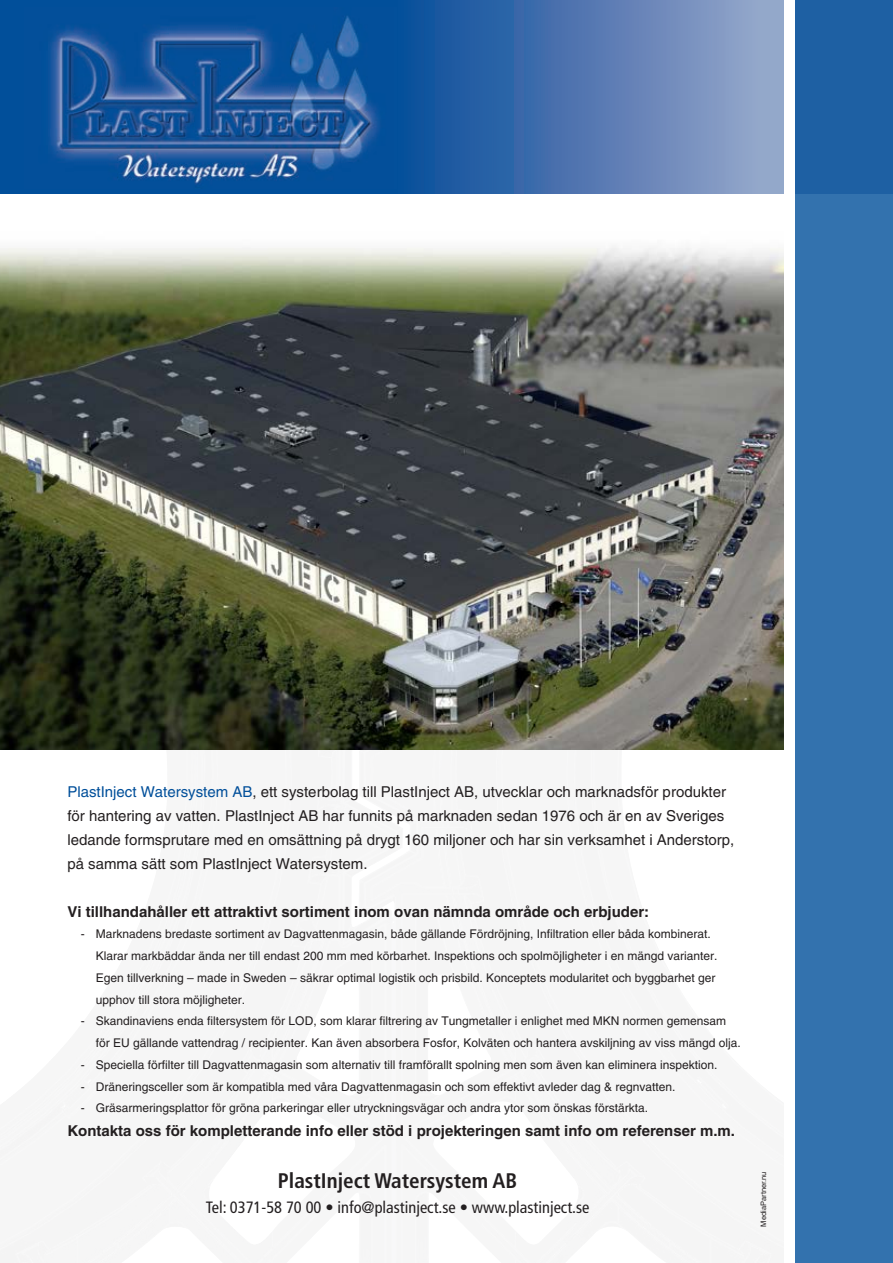
<style>
.page{position:relative;width:893px;height:1263px;background:#fff}
.page>*{position:absolute;margin:0;border:0;box-sizing:border-box;transform-origin:0 0}
.Spalt{font:700 condensed 21.15px "Frutiger";color:#231f20}
.Spalt-2{font:condensed 16.35px "Frutiger";color:#231f20}
.t1{font:15px/24px "Helvetica";color:#231f20}
.t2{font:700 15px "Helvetica";color:#231f20}
.t3{font:12px/21.8px "Helvetica";color:#231f20}
.t4{font:7.5px "Helvetica";color:#231f20}
.s1{color:#014f9a}
</style>
<div class="page">
<div style="left:0;top:0;width:85px;height:193px;background:#014f9a"></div>
<svg style="left:85px;top:0;width:699px;height:193px;background:#4e77b1"></svg>
<img style="left:48px;top:8px;width:348px;height:180px">
<img style="left:0;top:246px;width:784px;height:503px">
<div style="left:793px;top:0;width:100px;height:1263px;background:linear-gradient(to bottom,#2868a8,#3876b1)"></div>
<div style="left:784px;top:0;width:11px;height:1263px;background:#fff"></div>
<p class="t1" style="left:67px;top:779px;width:668px"><span class="s1">PlastInject Watersystem AB</span>, ett systerbolag till PlastInject AB, utvecklar och marknadsför produkter för hantering av vatten. PlastInject AB har funnits på marknaden sedan 1976 och är en av Sveriges ledande formsprutare med en omsättning på drygt 160 miljoner och har sin verksamhet i Anderstorp, på samma sätt som PlastInject Watersystem.</p>
<p class="t2" style="left:67px;top:902px;width:583px">Vi tillhandahåller ett attraktivt sortiment inom ovan nämnda område och erbjuder:</p>
<p class="t3" style="left:96px;top:923px;width:623px;text-indent:-15px">- Marknadens bredaste sortiment av Dagvattenmagasin, både gällande Fördröjning, Infiltration eller båda kombinerat.<br>Klarar markbäddar ända ner till endast 200 mm med körbarhet. Inspektions och spolmöjligheter i en mängd varianter.<br>Egen tillverkning – made in Sweden – säkrar optimal logistik och prisbild. Konceptets modularitet och byggbarhet ger upphov till stora möjligheter.</p>
<p class="t3" style="left:96px;top:1010px;width:646px;text-indent:-15px">- Skandinaviens enda filtersystem för LOD, som klarar filtrering av Tungmetaller i enlighet med MKN normen gemensam för EU gällande vattendrag / recipienter. Kan även absorbera Fosfor, Kolväten och hantera avskiljning av viss mängd olja.</p>
<p class="t3" style="left:81px;top:1054px;width:638px">- Speciella förfilter till Dagvattenmagasin som alternativ till framförallt spolning men som även kan eliminera inspektion.</p>
<p class="t3" style="left:81px;top:1075px;width:596px">- Dräneringsceller som är kompatibla med våra Dagvattenmagasin och som effektivt avleder dag &amp; regnvatten.</p>
<p class="t3" style="left:81px;top:1097px;width:569px">- Gräsarmeringsplattor för gröna parkeringar eller utryckningsvägar och andra ytor som önskas förstärkta.</p>
<p class="t2" style="left:67px;top:1122px;width:669px">Kontakta oss för kompletterande info eller stöd i projekteringen samt info om referenser m.m.</p>
<p class="Spalt" style="left:278px;top:1168px;width:241px">PlastInject Watersystem AB</p>
<p class="Spalt-2" style="left:206px;top:1198px;width:385px">Tel: 0371-58 70 00 • info@plastinject.se • www.plastinject.se</p>
<p class="t4" style="left:759px;top:1226px;width:56px;rotate:-90deg">MediaPartner.nu</p>
</div>
